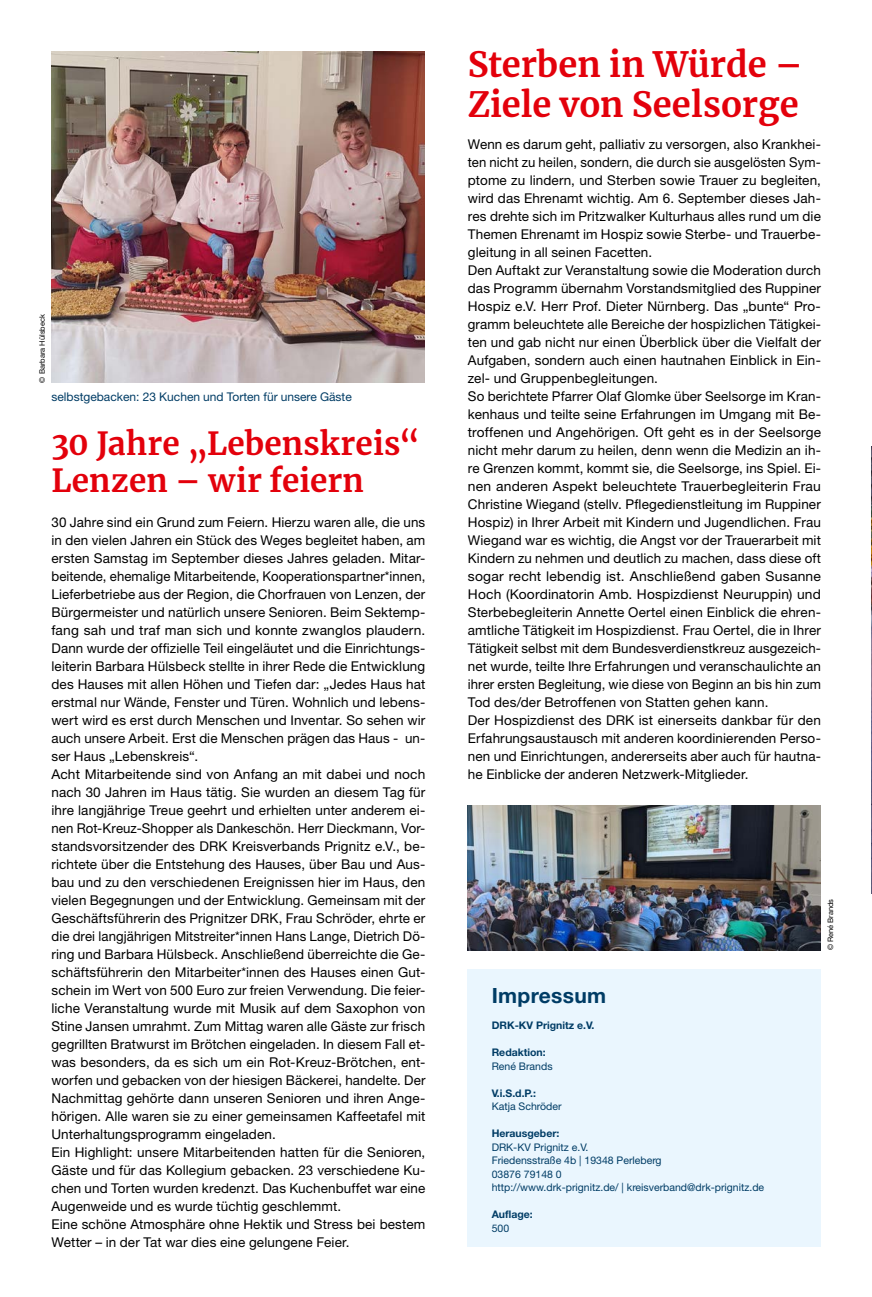
<style>
.page{position:relative;width:872px;height:1297px;background:#fff}
.page>*{position:absolute;margin:0;border:0;box-sizing:border-box;transform-origin:0 0}
.MGB_Headline_23{font:700 34.5px/40.5px "Merriweather";color:#e3000b}
.MGB_Headline_23-2{font:700 31.5px/37.8px "Merriweather";letter-spacing:.005em;color:#e3000b}
.t1{font:700 21px "Helvetica Neue LT Pro";letter-spacing:.015em;color:#003c65}
.MGB_Copy{font:13.5px/18px "Helvetica Neue LT Pro";letter-spacing:.01em;color:#000;text-align:justify}
.MGB_BU{font:12px "Helvetica Neue LT Pro";color:#003c65}
.MGB_Impressum{font:10.5px "Helvetica Neue LT Pro";color:#003c65}
.MGB_Impressum-2{font:700 10.5px "Helvetica Neue LT Pro";color:#003c65}
.MGB_Fotocredits{font:7.5px "Helvetica Neue LT Pro";color:#000}
</style>
<div class="page">
<img style="left:871px;top:446px;width:1px;height:447px">
<div style="left:468px;top:969px;width:353px;height:278px;background:#eaf6fe"></div>
<img style="left:51px;top:51px;width:374px;height:332px">
<img style="left:468px;top:806px;width:353px;height:144px">
<p class="MGB_Fotocredits" style="left:37px;top:383px;width:70px;rotate:-90deg">© Barbara Hülsbeck</p>
<p class="MGB_BU" style="left:51px;top:389px;width:302px">selbstgebacken: 23 Kuchen und Torten für unsere Gäste</p>
<p class="MGB_Headline_23-2" style="left:51px;top:423px;width:370px">30 Jahre „Lebenskreis“<br>Lenzen – wir feiern</p>
<p class="MGB_Copy" style="left:51px;top:512px;width:375px">30 Jahre sind ein Grund zum Feiern. Hierzu waren alle, die uns in den vielen Jahren ein Stück des Weges begleitet haben, am ersten Samstag im September dieses Jahres geladen. Mitar&shy;beitende, ehemalige Mitarbeitende, Kooperationspartner*innen, Lieferbetriebe aus der Region, die Chorfrauen von Lenzen, der Bürgermeister und natürlich unsere Senioren. Beim Sektemp&shy;fang sah und traf man sich und konnte zwanglos plaudern.<br>Dann wurde der offizielle Teil eingeläutet und die Einrichtungs&shy;leiterin Barbara Hülsbeck stellte in ihrer Rede die Entwicklung des Hauses mit allen Höhen und Tiefen dar: „Jedes Haus hat erstmal nur Wände, Fenster und Türen. Wohnlich und lebens&shy;wert wird es erst durch Menschen und Inventar. So sehen wir auch unsere Arbeit. Erst die Menschen prägen das Haus - un&shy;ser Haus „Lebenskreis“.</p>
<p class="MGB_Copy" style="left:51px;top:764px;width:375px">Acht Mitarbeitende sind von Anfang an mit dabei und noch nach 30 Jahren im Haus tätig. Sie wurden an diesem Tag für ihre langjährige Treue geehrt und erhielten unter anderem ei&shy;nen Rot-Kreuz-Shopper als Dankeschön. Herr Dieckmann, Vor&shy;standsvorsitzender des DRK Kreisverbands Prignitz e.V., be&shy;richtete über die Entstehung des Hauses, über Bau und Aus&shy;bau und zu den verschiedenen Ereignissen hier im Haus, den vielen Begegnungen und der Entwicklung. Gemeinsam mit der Geschäftsführerin des Prignitzer DRK, Frau Schröder, ehrte er die drei langjährigen Mitstreiter*innen Hans Lange, Dietrich Dö&shy;ring und Barbara Hülsbeck. Anschließend überreichte die Ge&shy;schäftsführerin den Mitarbeiter*innen des Hauses einen Gut&shy;schein im Wert von 500 Euro zur freien Verwendung. Die feier&shy;liche Veranstaltung wurde mit Musik auf dem Saxophon von Stine Jansen umrahmt. Zum Mittag waren alle Gäste zur frisch gegrillten Bratwurst im Brötchen eingeladen. In diesem Fall et&shy;was besonders, da es sich um ein Rot-Kreuz-Brötchen, ent&shy;worfen und gebacken von der hiesigen Bäckerei, handelte. Der Nachmittag gehörte dann unseren Senioren und ihren Ange&shy;hörigen. Alle waren sie zu einer gemeinsamen Kaffeetafel mit Unterhaltungsprogramm eingeladen.</p>
<p class="MGB_Copy" style="left:51px;top:1142px;width:375px">Ein Highlight: unsere Mitarbeitenden hatten für die Senioren, Gäste und für das Kollegium gebacken. 23 verschiedene Ku&shy;chen und Torten wurden kredenzt. Das Kuchenbuffet war eine Augenweide und es wurde tüchtig geschlemmt.</p>
<p class="MGB_Copy" style="left:51px;top:1214px;width:375px">Eine schöne Atmosphäre ohne Hektik und Stress bei bestem<br>Wetter – in der Tat war dies eine gelungene Feier.</p>
<p class="MGB_Headline_23" style="left:468px;top:43px;width:337px">Sterben in Würde –<br>Ziele von Seelsorge</p>
<p class="MGB_Copy" style="left:468px;top:134px;width:354px">Wenn es darum geht, palliativ zu versorgen, also Krankhei&shy;ten nicht zu heilen, sondern, die durch sie ausgelösten Sym&shy;ptome zu lindern, und Sterben sowie Trauer zu begleiten, wird das Ehrenamt wichtig. Am 6. September dieses Jah&shy;res drehte sich im Pritzwalker Kulturhaus alles rund um die Themen Ehrenamt im Hospiz sowie Sterbe- und Trauerbe&shy;gleitung in all seinen Facetten.</p>
<p class="MGB_Copy" style="left:468px;top:260px;width:354px">Den Auftakt zur Veranstaltung sowie die Moderation durch das Programm übernahm Vorstandsmitglied des Ruppiner Hospiz e.V. Herr Prof. Dieter Nürnberg. Das „bunte“ Pro&shy;gramm beleuchtete alle Bereiche der hospizlichen Tätigkei&shy;ten und gab nicht nur einen Überblick über die Vielfalt der Aufgaben, sondern auch einen hautnahen Einblick in Ein&shy;zel- und Gruppenbegleitungen.</p>
<p class="MGB_Copy" style="left:468px;top:386px;width:354px">So berichtete Pfarrer Olaf Glomke über Seelsorge im Kran&shy;kenhaus und teilte seine Erfahrungen im Umgang mit Be&shy;troffenen und Angehörigen. Oft geht es in der Seelsorge nicht mehr darum zu heilen, denn wenn die Medizin an ih&shy;re Grenzen kommt, kommt sie, die Seelsorge, ins Spiel. Ei&shy;nen anderen Aspekt beleuchtete Trauerbegleiterin Frau Christine Wiegand (stellv. Pflegedienstleitung im Ruppiner Hospiz) in Ihrer Arbeit mit Kindern und Jugendlichen. Frau Wiegand war es wichtig, die Angst vor der Trauerarbeit mit Kindern zu nehmen und deutlich zu machen, dass diese oft sogar recht lebendig ist. Anschließend gaben Susanne Hoch (Koordinatorin Amb. Hospizdienst Neuruppin) und Sterbebegleiterin Annette Oertel einen Einblick die ehren&shy;amtliche Tätigkeit im Hospizdienst. Frau Oertel, die in Ihrer Tätigkeit selbst mit dem Bundesverdienstkreuz ausgezeich&shy;net wurde, teilte Ihre Erfahrungen und veranschaulichte an ihrer ersten Begleitung, wie diese von Beginn an bis hin zum Tod des/der Betroffenen von Statten gehen kann.</p>
<p class="MGB_Copy" style="left:468px;top:710px;width:354px">Der Hospizdienst des DRK ist einerseits dankbar für den Erfahrungsaustausch mit anderen koordinierenden Perso&shy;nen und Einrichtungen, andererseits aber auch für hautna&shy;he Einblicke der anderen Netzwerk-Mitglieder.</p>
<p class="t1" style="left:492px;top:982px;width:116px">Impressum</p>
<p class="MGB_Impressum-2" style="left:492px;top:1019px;width:104px">DRK-KV Prignitz e.V.</p>
<p class="MGB_Impressum-2" style="left:492px;top:1046px;width:56px">Redaktion:</p>
<p class="MGB_Impressum" style="left:492px;top:1059px;width:62px">René Brands</p>
<p class="MGB_Impressum-2" style="left:492px;top:1086px;width:46px">V.i.S.d.P.:</p>
<p class="MGB_Impressum" style="left:492px;top:1100px;width:71px">Katja Schröder</p>
<p class="MGB_Impressum-2" style="left:492px;top:1127px;width:69px">Herausgeber:</p>
<p class="MGB_Impressum" style="left:492px;top:1140px;width:98px">DRK-KV Prignitz e.V.</p>
<p class="MGB_Impressum" style="left:492px;top:1154px;width:171px">Friedensstraße 4b | 19348 Perleberg</p>
<p class="MGB_Impressum" style="left:492px;top:1167px;width:72px">03876 79148 0</p>
<p class="MGB_Impressum" style="left:492px;top:1181px;width:274px">http://www.drk-prignitz.de/ | kreisverband@drk-prignitz.de</p>
<p class="MGB_Impressum-2" style="left:492px;top:1208px;width:43px">Auflage:</p>
<p class="MGB_Impressum" style="left:492px;top:1221px;width:19px">500</p>
<p class="MGB_Fotocredits" style="left:825px;top:950px;width:53px;rotate:-90deg">© René Brands</p>
</div>
